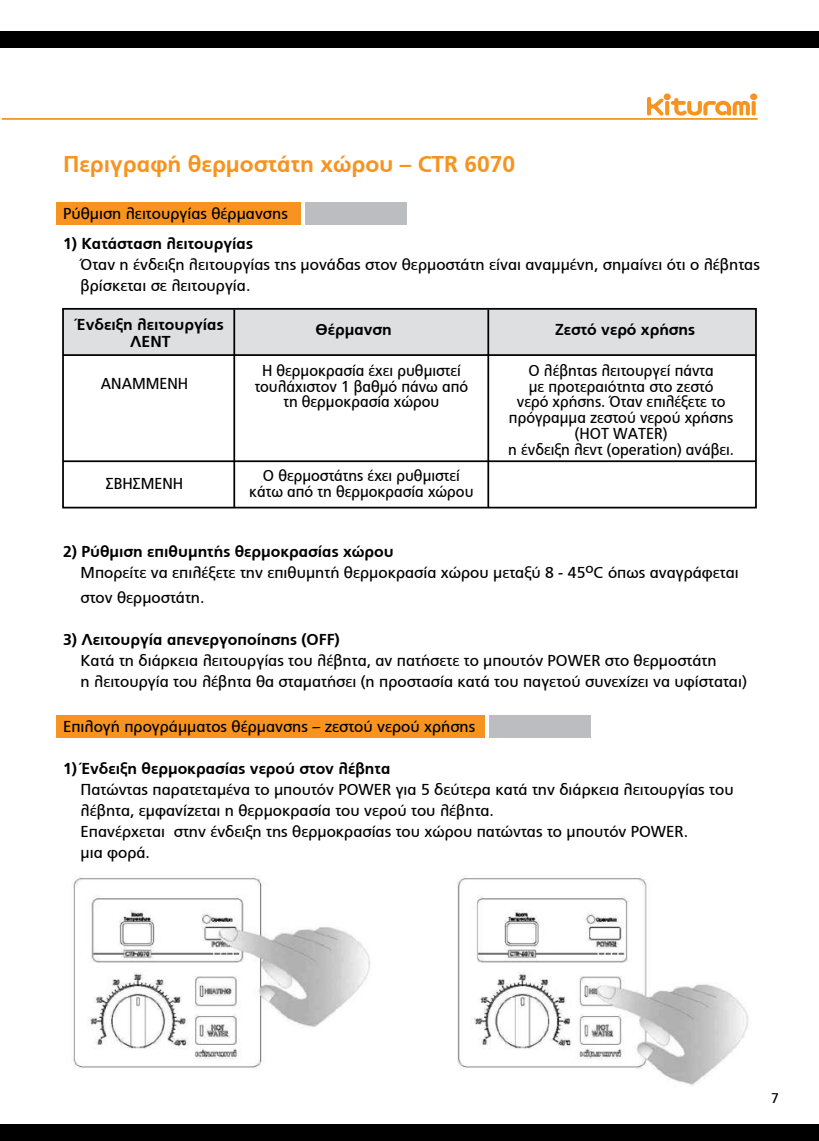
<style>
.page{position:relative;width:819px;height:1141px;background:#fff}
.page>*{position:absolute;margin:0;border:0;box-sizing:border-box;transform-origin:0 0}
.t1{font:700 22.75px "PF Catalog";color:#f7931e}
.t2{font:15.75px/21px "PF Catalog";color:#000}
.t3{font:15.75px/15.8px "PF Catalog";color:#000;text-align:center;scale:.95 1}
.t4{font:700 15.75px/17.5px "PF Catalog";color:#000;text-align:center}
.t5{font:14px "PF Catalog";color:#000}
.s1{font-weight:700}
</style>
<div class="page">
<svg style="left:647px;top:93px;width:110px;height:23px"></svg>
<hr style="left:2px;top:118px;width:755px;height:2px;background:#f7931e">
<div style="left:0;top:31px;width:819px;height:17px;background:#000"></div>
<div style="left:0;top:1124px;width:819px;height:17px;background:#000"></div>
<div style="left:62px;top:308px;width:694px;height:48px;background:#dedfe0"></div>
<div style="left:56px;top:202px;width:244px;height:22px;background:#f7931e"></div>
<div style="left:56px;top:715px;width:428px;height:23px;background:#f7931e"></div>
<div style="left:489px;top:715px;width:101px;height:23px;background:#bcbdc0"></div>
<img style="left:73px;top:876px;width:676px;height:209px">
<div style="left:62px;top:308px;width:694px;height:200px;border:2px solid #000"></div>
<hr style="left:63px;top:354px;width:693px;height:2px;background:#000">
<hr style="left:63px;top:460px;width:693px;height:2px;background:#000">
<hr style="left:233px;top:310px;width:2px;height:198px;background:#000">
<hr style="left:487px;top:310px;width:2px;height:198px;background:#000">
<div style="left:305px;top:202px;width:101px;height:22px;background:#bcbdc0"></div>
<h1 class="t1" style="left:63px;top:151px;width:453px">Περιγραφή θερμοστάτη χώρου – CTR 6070</h1>
<p class="t2" style="left:63px;top:203px;width:226px">Ρύθμιση λειτουργίας θέρμανσης</p>
<p class="t4" style="left:63px;top:235px;width:191px">1) Κατάσταση λειτουργίας</p>
<p class="t2" style="left:81px;top:254px;width:680px">Όταν η ένδειξη λειτουργίας της μονάδας στον θερμοστάτη είναι αναμμένη, σημαίνει ότι ο λέβητας βρίσκεται σε λειτουργία.</p>
<p class="t4" style="left:77px;top:315px;width:148px">Ένδειξη λειτουργίας<br>ΛΕΝΤ</p>
<p class="t3" style="left:101px;top:376px;width:93px">ΑΝΑΜΜΕΝΗ</p>
<p class="t4" style="left:315px;top:321px;width:78px">Θέρμανση</p>
<p class="t4" style="left:555px;top:321px;width:142px">Ζεστό νερό χρήσης</p>
<p class="t3" style="left:508px;top:363px;width:239px">Ο λέβητας λειτουργεί πάντα<br>με προτεραιότητα στο ζεστό<br>νερό χρήσης. Όταν επιλέξετε το πρόγραμμα ζεστού νερού χρήσης (HOT WATER)<br>η ένδειξη λεντ (operation) ανάβει.</p>
<p class="t3" style="left:255px;top:363px;width:226px">Η θερμοκρασία έχει ρυθμιστεί τουλάχιστον 1 βαθμό πάνω από τη θερμοκρασία χώρου</p>
<p class="t3" style="left:106px;top:475px;width:83px">ΣΒΗΣΜΕΝΗ</p>
<p class="t3" style="left:249px;top:468px;width:237px">Ο θερμοστάτης έχει ρυθμιστεί κάτω από τη θερμοκρασία χώρου</p>
<p class="t2" style="left:81px;top:541px;width:659px;text-indent:-18px"><span class="s1">2) Ρύθμιση επιθυμητής θερμοκρασίας χώρου<br></span>Μπορείτε να επιλέξετε την επιθυμητή θερμοκρασία χώρου μεταξύ 8 - 45<sup>ο</sup>C όπως αναγράφεται</p>
<p class="t2" style="left:81px;top:587px;width:125px">στον θερμοστάτη.</p>
<p class="t4" style="left:63px;top:631px;width:278px">3) Λειτουργία απενεργοποίησης (OFF)</p>
<p class="t2" style="left:81px;top:650px;width:667px">Κατά τη διάρκεια λειτουργίας του λέβητα, αν πατήσετε το μπουτόν POWER στο θερμοστάτη<br>η λειτουργία του λέβητα θα σταματήσει (η προστασία κατά του παγετού συνεχίζει να υφίσταται)</p>
<p class="t2" style="left:63px;top:717px;width:414px">Επιλογή προγράμματος θέρμανσης – ζεστού νερού χρήσης</p>
<p class="t4" style="left:63px;top:760px;width:329px">1) Ένδειξη θερμοκρασίας νερού στον λέβητα</p>
<p class="t2" style="left:81px;top:780px;width:654px">Πατώντας παρατεταμένα το μπουτόν POWER για 5 δεύτερα κατά την διάρκεια λειτουργίας του λέβητα, εμφανίζεται η θερμοκρασία του νερού του λέβητα.<br>Επανέρχεται στην ένδειξη της θερμοκρασίας του χώρου πατώντας το μπουτόν POWER.<br>μια φορά.</p>
<p class="t5" style="left:771px;top:1090px;width:9px">7</p>
</div>
